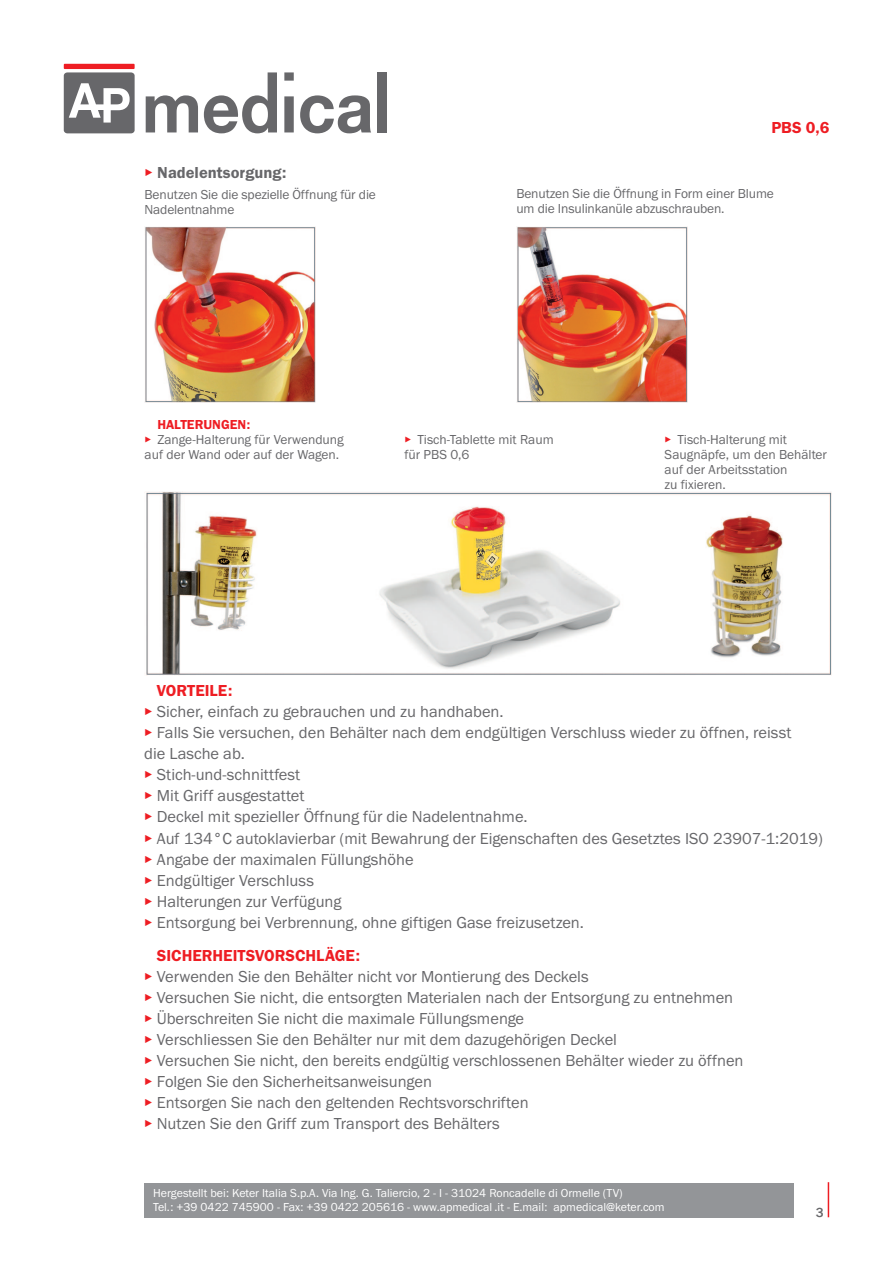
<style>
.page{position:relative;width:893px;height:1263px;background:#fff}
.page>*{position:absolute;margin:0;border:0;box-sizing:border-box;transform-origin:0 0}
.t1{font:16.5px/21px "Franklin Gothic URW Boo";color:#67676a}
.t2{font:16.5px "Franklin Gothic URW Dem";color:#ee1d23}
.t3{font:16.5px "Franklin Gothic URW Dem";color:#67676a}
.t4{font:13.5px/15px "Franklin Gothic URW Boo";letter-spacing:-.01em;color:#67676a}
.t5{font:13.5px "Franklin Gothic URW Dem";color:#ee1d23}
.t6{font:500 13.5px "Franklin Gothic";color:#67676a}
.t7{font:12px/13.5px "Franklin Gothic URW Boo";color:#fff}
.s1{font-family:"Franklin Gothic URW Boo";color:#ee1d23}
.s2{color:#ee1d23}
</style>
<div class="page">
<hr style="left:828px;top:1182px;width:1px;height:35px;background:#ee1d23">
<div style="left:145px;top:1183px;width:649px;height:34px;background:#939598"></div>
<img style="left:145px;top:226px;width:171px;height:176px">
<img style="left:517px;top:227px;width:171px;height:175px">
<img style="left:144px;top:491px;width:687px;height:184px">
<div style="left:64px;top:72px;width:71px;height:61px;background:#67676a;border-radius:3px"></div>
<svg style="left:146px;top:95px;width:52px;height:37px"></svg>
<svg style="left:204px;top:72px;width:73px;height:61px"></svg>
<svg style="left:284px;top:72px;width:10px;height:60px"></svg>
<svg style="left:300px;top:95px;width:71px;height:38px"></svg>
<div style="left:378px;top:72px;width:9px;height:60px;background:#67676a"></div>
<div style="left:64px;top:64px;width:71px;height:5px;background:#ee1d23"></div>
<svg style="left:69px;top:83px;width:61px;height:40px"></svg>
<p class="t2" style="left:771px;top:117px;width:60px">PBS 0,6</p>
<p class="t3" style="left:145px;top:162px;width:143px"><span class="s1">▸</span> Nadelentsorgung:</p>
<p class="t4" style="left:145px;top:186px;width:233px">Benutzen Sie die spezielle Öffnung für die<br>Nadelentnahme</p>
<p class="t4" style="left:516px;top:186px;width:259px">Benutzen Sie die Öffnung in Form einer Blume um die Insulinkanüle abzuschrauben.</p>
<p class="t5" style="left:157px;top:416px;width:95px">HALTERUNGEN:</p>
<p class="t4" style="left:145px;top:432px;width:201px"><span class="s2">▸</span> Zange-Halterung für Verwendung auf der Wand oder auf der Wagen.</p>
<p class="t4" style="left:405px;top:432px;width:151px"><span class="s2">▸</span> Tisch-Tablette mit Raum für PBS 0,6</p>
<p class="t4" style="left:665px;top:432px;width:164px"><span class="s2">▸</span> Tisch-Halterung mit<br>Saugnäpfe, um den Behälter auf der Arbeitsstation<br>zu fixieren.</p>
<p class="t2" style="left:157px;top:680px;width:77px">VORTEILE:</p>
<p class="t1" style="left:144px;top:700px;width:649px"><span class="s2">▸</span> Sicher, einfach zu gebrauchen und zu handhaben.<br><span class="s2">▸</span> Falls Sie versuchen, den Behälter nach dem endgültigen Verschluss wieder zu öffnen, reisst die Lasche ab.<br><span class="s2">▸</span> Stich-und-schnittfest<br><span class="s2">▸</span> Mit Griff ausgestattet<br><span class="s2">▸</span> Deckel mit spezieller Öffnung für die Nadelentnahme.</p>
<p class="t1" style="left:144px;top:828px;width:680px"><span class="s2">▸</span> Auf 134°C autoklavierbar (mit Bewahrung der Eigenschaften des Gesetztes ISO 23907-1:2019) <span class="s2">▸</span> Angabe der maximalen Füllungshöhe<br><span class="s2">▸</span> Endgültiger Verschluss<br><span class="s2">▸</span> Halterungen zur Verfügung<br><span class="s2">▸</span> Entsorgung bei Verbrennung, ohne giftigen Gase freizusetzen.</p>
<p class="t2" style="left:157px;top:946px;width:205px">SICHERHEITSVORSCHLÄGE:</p>
<p class="t1" style="left:144px;top:966px;width:601px"><span class="s2">▸</span> Verwenden Sie den Behälter nicht vor Montierung des Deckels<br><span class="s2">▸</span> Versuchen Sie nicht, die entsorgten Materialen nach der Entsorgung zu entnehmen <span class="s2">▸</span> Überschreiten Sie nicht die maximale Füllungsmenge<br><span class="s2">▸</span> Verschliessen Sie den Behälter nur mit dem dazugehörigen Deckel<br><span class="s2">▸</span> Versuchen Sie nicht, den bereits endgültig verschlossenen Behälter wieder zu öffnen <span class="s2">▸</span> Folgen Sie den Sicherheitsanweisungen<br><span class="s2">▸</span> Entsorgen Sie nach den geltenden Rechtsvorschriften<br><span class="s2">▸</span> Nutzen Sie den Griff zum Transport des Behälters</p>
<p class="t7" style="left:153px;top:1186px;width:513px">Hergestellt bei: Keter Italia S.p.A. Via Ing. G. Taliercio, 2 - I - 31024 Roncadelle di Ormelle (TV)<br>Tel.: +39 0422 745900 - Fax: +39 0422 205616 - www.apmedical .it - E.mail: apmedical@keter.com</p>
<p class="t6" style="left:816px;top:1204px;width:9px">3</p>
</div>
